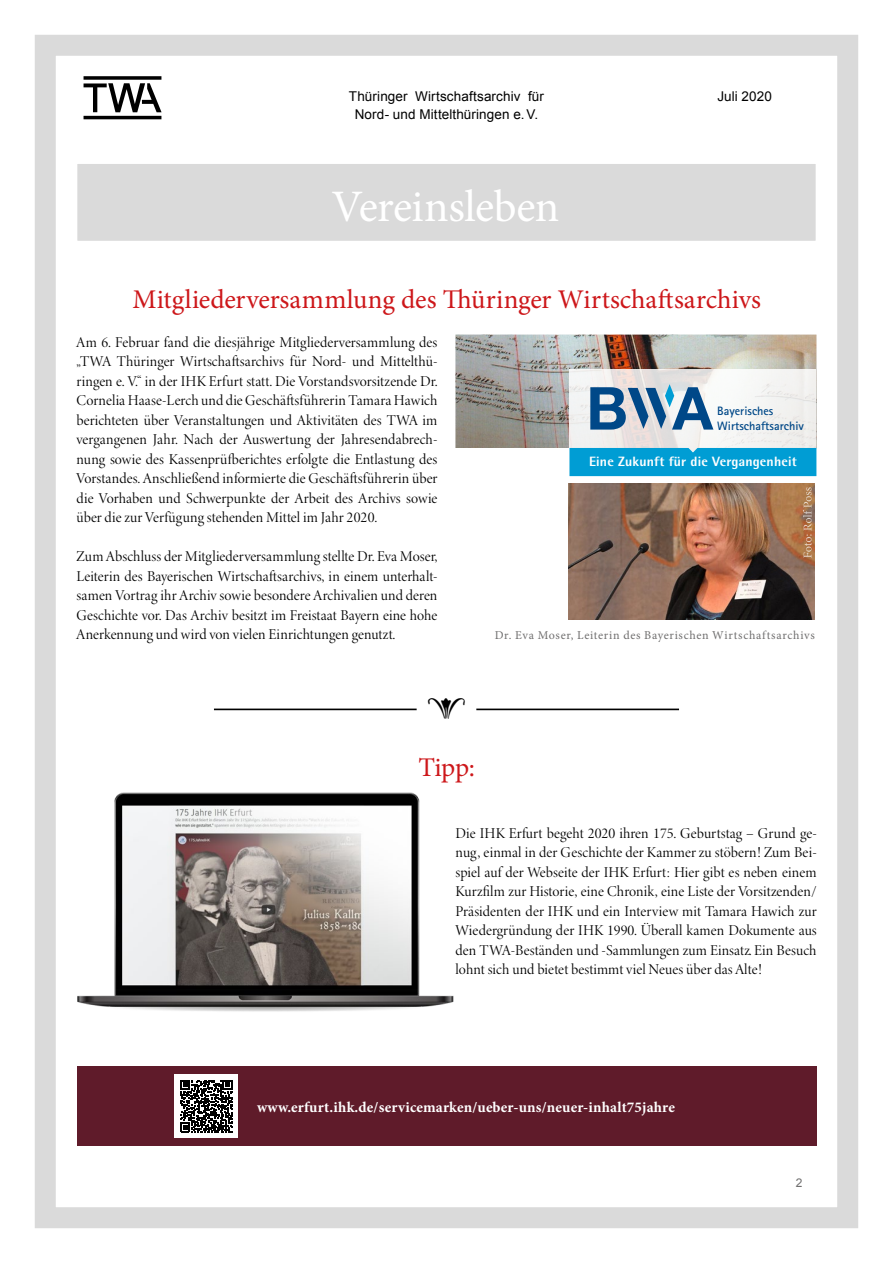
<style>
.page{position:relative;width:893px;height:1263px;background:#fff}
.page>*{position:absolute;margin:0;border:0;box-sizing:border-box;transform-origin:0 0}
.t1{font:45px "Minion Pro";letter-spacing:-.01em;color:#fff}
.t2{font:27px "Minion Pro";color:#cd171a}
.t3{font:15px/19.5px "Minion Variable Concept";letter-spacing:-.04em;color:#000;text-align:justify}
.t4{font:700 15px "Minion Pro";letter-spacing:.01em;color:#fff}
.t5{font:13.5px "Arial";letter-spacing:.01em;color:#000}
.t6{font:800 13.5px "Rotis Semi Sans";letter-spacing:.01em;color:#fff}
.t7{font:700 12.15px/14.5px "Rotis Sans Serif";color:#004888}
.t8{font:12px "Minion Pro";letter-spacing:.055em;color:#706f6f}
.t9{font:12px "Arial";color:#706f6f}
</style>
<div class="page">
<svg style="left:84px;top:76px;width:78px;height:43px"></svg>
<div style="left:35px;top:35px;width:823px;height:1193px;border:21px solid #dadada"></div>
<img style="left:77px;top:792px;width:377px;height:220px">
<div style="left:76px;top:162px;width:741px;height:80px;background:#dadada;border:2px solid #fff"></div>
<img style="left:455px;top:335px;width:361px;height:113px">
<svg style="left:569px;top:369px;width:247px;height:79px;fill:#f2f2f0"></svg>
<svg style="left:590px;top:384px;width:123px;height:46px"></svg>
<div style="left:569px;top:448px;width:247px;height:28px;background:#009dd4"></div>
<img style="left:569px;top:483px;width:246px;height:137px">
<hr style="left:214px;top:708px;width:465px;height:2px;background:#000">
<div style="left:77px;top:1066px;width:739px;height:80px;background:#5f1b2a"></div>
<div style="left:175px;top:1074px;width:63px;height:64px;background:#fff"></div>
<svg style="left:180px;top:1080px;width:53px;height:52px"></svg>
<svg style="left:803px;top:487px;width:9px;height:71px"></svg>
<svg style="left:413px;top:708px;width:67px;height:3px"></svg>
<p class="t5" style="left:349px;top:88px;width:197px">Thüringer Wirtschaftsarchiv für</p>
<p class="t5" style="left:717px;top:88px;width:56px">Juli 2020</p>
<p class="t5" style="left:355px;top:106px;width:185px">Nord- und Mittelthüringen e.V.</p>
<h1 class="t1" style="left:331px;top:176px;width:230px">Vereinsleben</h1>
<h2 class="t2" style="left:133px;top:281px;width:630px">Mitgliederversammlung des Thüringer Wirtschaftsarchivs</h2>
<p class="t3" style="left:77px;top:332px;width:363px">Am 6. Februar fand die diesjährige Mitgliederversammlung des „TWA Thüringer Wirtschaftsarchivs für Nord- und Mittelthü&shy;ringen e. V.“ in der IHK Erfurt statt. Die Vorstandsvorsitzende Dr.<br>Cornelia Haase-Lerch und die Geschäftsführerin Tamara Hawich berichteten über Veranstaltungen und Aktivitäten des TWA im vergangenen Jahr. Nach der Auswertung der Jahresendabrech&shy;nung sowie des Kassenprüfberichtes erfolgte die Entlastung des Vorstandes. Anschließend informierte die Geschäftsführerin über die Vorhaben und Schwerpunkte der Arbeit des Archivs sowie über die zur Verfügung stehenden Mittel im Jahr 2020.</p>
<p class="t3" style="left:77px;top:546px;width:363px">Zum Abschluss der Mitgliederversammlung stellte Dr. Eva Moser, Leiterin des Bayerischen Wirtschaftsarchivs, in einem unterhalt&shy;samen Vortrag ihr Archiv sowie besondere Archivalien und deren Geschichte vor. Das Archiv besitzt im Freistaat Bayern eine hohe Anerkennung und wird von vielen Einrichtungen genutzt.</p>
<p class="t7" style="left:717px;top:403px;width:88px">Bayerisches<br>Wirtschaftsarchiv</p>
<p class="t6" style="left:589px;top:453px;width:209px">Eine Zukunft für die Vergangenheit</p>
<p class="t8" style="left:495px;top:627px;width:322px">Dr. Eva Moser, Leiterin des Bayerischen Wirtschaftsarchivs</p>
<h2 class="t2" style="left:418px;top:749px;width:58px">Tipp:</h2>
<p class="t3" style="left:455px;top:823px;width:364px">Die IHK Erfurt begeht 2020 ihren 175. Geburtstag – Grund ge&shy;nug, einmal in der Geschichte der Kammer zu stöbern! Zum Bei&shy;spiel auf der Webseite der IHK Erfurt: Hier gibt es neben einem Kurzfilm zur Historie, eine Chronik, eine Liste der Vorsitzenden/ Präsidenten der IHK und ein Interview mit Tamara Hawich zur Wiedergründung der IHK 1990. Überall kamen Dokumente aus den TWA-Beständen und -Sammlungen zum Einsatz. Ein Besuch lohnt sich und bietet bestimmt viel Neues über das Alte!</p>
<p class="t4" style="left:257px;top:1096px;width:419px">www.erfurt.ihk.de/servicemarken/ueber-uns/neuer-inhalt75jahre</p>
<p class="t9" style="left:796px;top:1174px;width:8px">2</p>
</div>
